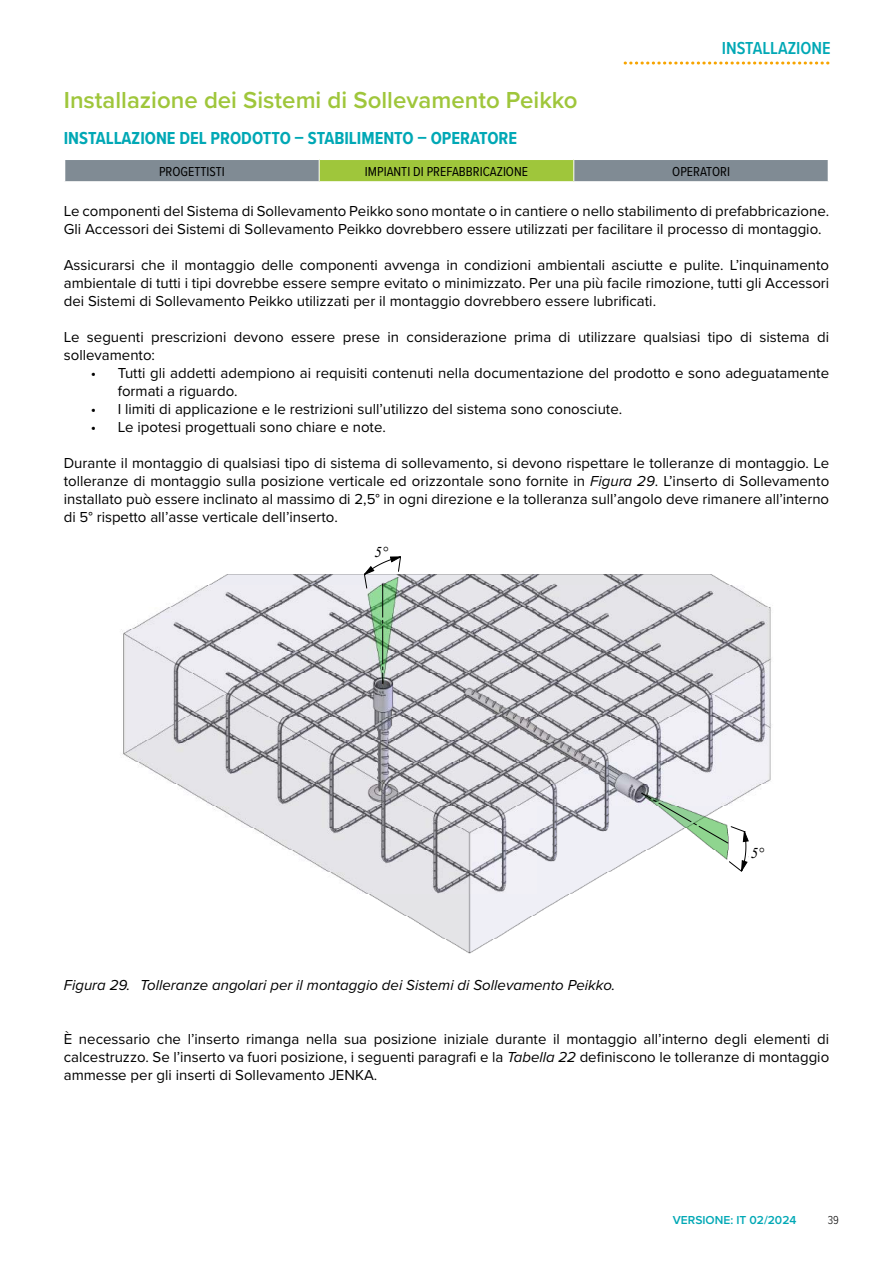
<style>
.page{position:relative;width:893px;height:1263px;background:#fff}
.page>*{position:absolute;margin:0;border:0;box-sizing:border-box;transform-origin:0 0}
.t1{font:600 24px "Proxima Nova";color:#9fc63b}
.t2{font:700 18px "Proxima Nova Cond";color:#00a8b5}
.t3{font:600 18px "Proxima Nova Cond";color:#00a8b5}
.t4{font:15.45px "Century Gothic";color:#000}
.t5{font:15px/18px "Proxima Nova";color:#000}
.t6{font:italic 15px "Proxima Nova";color:#000}
.t7{font:italic 15px "Times New Roman";color:#000}
.t8{font:13.5px "Proxima Nova Cond";color:#000}
.t9{font:600 12px "Proxima Nova";color:#00a8b5}
.t10{font:300 12px "Proxima Nova Cond";color:#000}
.s1{font-style:italic}
.s2{font-family:"Century Gothic";font-style:normal;font-size:15.45px}
</style>
<div class="page">
<svg style="left:625px;top:62px;width:204px;height:3px"></svg>
<svg style="left:65px;top:159px;width:763px;height:23px;background:#93a681"></svg>
<img style="left:121px;top:574px;width:650px;height:380px">
<svg style="left:364px;top:557px;width:384px;height:314px"></svg>
<div style="left:373px;top:545px;width:17px;height:14px;background:#fff"></div>
<div style="left:749px;top:846px;width:17px;height:14px;background:#fff"></div>
<p class="t3" style="left:722px;top:35px;width:110px">INSTALLAZIONE</p>
<h1 class="t1" style="left:64px;top:82px;width:515px">Installazione dei Sistemi di Sollevamento Peikko</h1>
<p class="t2" style="left:64px;top:125px;width:455px">INSTALLAZIONE DEL PRODOTTO – STABILIMENTO – OPERATORE</p>
<p class="t8" style="left:159px;top:161px;width:67px">PROGETTISTI</p>
<p class="t8" style="left:365px;top:161px;width:165px">IMPIANTI DI PREFABBRICAZIONE</p>
<p class="t8" style="left:672px;top:161px;width:59px">OPERATORI</p>
<p class="t5" style="left:64px;top:201px;width:767px">Le componenti del Sistema di Sollevamento Peikko sono montate o in cantiere o nello stabilimento di prefabbricazione.<br>Gli Accessori dei Sistemi di Sollevamento Peikko dovrebbero essere utilizzati per facilitare il processo di montaggio.</p>
<p class="t5" style="left:64px;top:255px;width:767px;text-align:justify">Assicurarsi che il montaggio delle componenti avvenga in condizioni ambientali asciutte e pulite. L’inquinamento ambientale di tutti i tipi dovrebbe essere sempre evitato o minimizzato. Per una più facile rimozione, tutti gli Accessori dei Sistemi di Sollevamento Peikko utilizzati per il montaggio dovrebbero essere lubrificati.</p>
<p class="t5" style="left:64px;top:327px;width:767px">Le seguenti prescrizioni devono essere prese in considerazione prima di utilizzare qualsiasi tipo di sistema di sollevamento:</p>
<p class="t5" style="left:118px;top:363px;width:713px;text-indent:-27px">• Tutti gli addetti adempiono ai requisiti contenuti nella documentazione del prodotto e sono adeguatamente formati a riguardo.</p>
<p class="t5" style="left:91px;top:399px;width:533px">• I limiti di applicazione e le restrizioni sull’utilizzo del sistema sono conosciute.</p>
<p class="t5" style="left:91px;top:417px;width:296px">• Le ipotesi progettuali sono chiare e note.</p>
<p class="t5" style="left:64px;top:453px;width:767px;text-align:justify">Durante il montaggio di qualsiasi tipo di sistema di sollevamento, si devono rispettare le tolleranze di montaggio. Le tolleranze di montaggio sulla posizione verticale ed orizzontale sono fornite in <span class="s1">Figura 29</span>. L’inserto di Sollevamento installato può essere inclinato al massimo di 2,5° in ogni direzione e la tolleranza sull’angolo deve rimanere all’interno di 5° rispetto all’asse verticale dell’inserto.</p>
<p class="t7" style="left:374px;top:542px;width:15px"><span class="s2">5</span>5 °</p>
<p class="t4" style="left:748px;top:842px;width:10px">5</p>
<p class="t7" style="left:751px;top:843px;width:15px">5°</p>
<p class="t6" style="left:64px;top:974px;width:553px">Figura 29. Tolleranze angolari per il montaggio dei Sistemi di Sollevamento Peikko.</p>
<p class="t5" style="left:64px;top:1029px;width:767px;text-align:justify">È necessario che l’inserto rimanga nella sua posizione iniziale durante il montaggio all’interno degli elementi di calcestruzzo. Se l’inserto va fuori posizione, i seguenti paragrafi e la <span class="s1">Tabella 22</span> definiscono le tolleranze di montaggio ammesse per gli inserti di Sollevamento JENKA.</p>
<p class="t9" style="left:673px;top:1211px;width:16px">Versione</p>
<p class="t9" style="left:730px;top:1211px;width:68px">: IT 02/2024</p>
<p class="t10" style="left:828px;top:1211px;width:13px">39</p>
</div>
